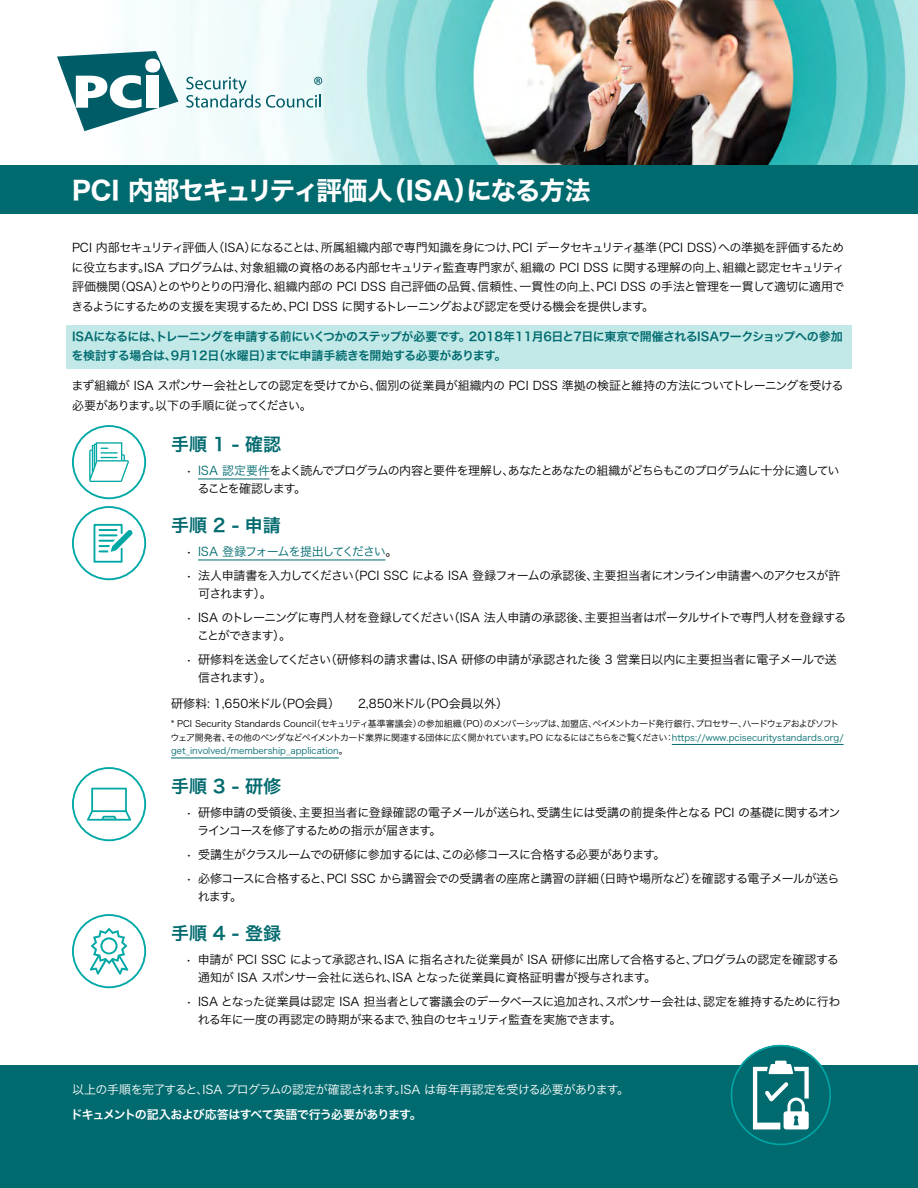
<style>
.page{position:relative;width:918px;height:1188px;background:#fff}
.page>*{position:absolute;margin:0;border:0;box-sizing:border-box;transform-origin:0 0}
.t1{font:25.5px "Hiragino Sans W7";letter-spacing:-.03em;color:#fff}
.step{font:18px "Hiragino Sans W6";color:#006a6e}
.body{font:12px/18px "Hiragino Sans W3";letter-spacing:-.045em;color:#000}
.highlight{font:12px/19.5px "Hiragino Sans W6";letter-spacing:-.035em;color:#006a6e}
.body-2{font:12px/18px "Hiragino Sans W3";letter-spacing:-.07em;color:#000}
.body-3{font:12px "Hiragino Sans W3";letter-spacing:-.04em;color:#fff}
.body-4{font:12px "Hiragino Sans W3";color:#000}
.body-5{font:12px "Hiragino Sans W6";letter-spacing:-.05em;color:#fff}
.t2{font:12px "Hiragino Sans W3";letter-spacing:-.085em;color:#006a6e}
.note{font:9px/13.5px "Hiragino Sans W3";color:#000}
.s1{color:#006a6e}
.s2{color:#000}
</style>
<div class="page">
<img style="left:84px;top:0;width:834px;height:165px">
<div style="left:0;top:165px;width:918px;height:49px;background:#006a6e"></div>
<div style="left:0;top:1066px;width:918px;height:122px;background:#006a6e"></div>
<svg style="left:57px;top:51px;width:121px;height:80px"></svg>
<svg style="left:186px;top:77px;width:136px;height:31px"></svg>
<svg style="left:731px;top:1045px;width:100px;height:100px"></svg>
<div style="left:66px;top:326px;width:786px;height:43px;background:#c2e9e8"></div>
<hr style="left:198px;top:479px;width:72px;height:1px;background:#006a6e">
<hr style="left:198px;top:560px;width:187px;height:1px;background:#006a6e">
<hr style="left:672px;top:744px;width:172px;height:1px;background:#006a6e">
<hr style="left:171px;top:758px;width:168px;height:1px;background:#006a6e">
<div style="left:72px;top:425px;width:74px;height:74px;border:2px solid #00a8a5;border-radius:50%"></div>
<svg style="left:89px;top:442px;width:40px;height:40px"></svg>
<div style="left:72px;top:506px;width:74px;height:74px;border:2px solid #00a8a5;border-radius:50%"></div>
<svg style="left:93px;top:523px;width:39px;height:40px"></svg>
<div style="left:72px;top:767px;width:74px;height:74px;border:2px solid #00a8a5;border-radius:50%"></div>
<svg style="left:87px;top:788px;width:44px;height:33px"></svg>
<div style="left:72px;top:914px;width:74px;height:74px;border:2px solid #00a8a5;border-radius:50%"></div>
<svg style="left:89px;top:928px;width:40px;height:47px"></svg>
<p class="t1" style="left:72px;top:170px;width:520px">PCI 内部セキュリティ評価人（ISA）になる方法</p>
<p class="body" style="left:71px;top:237px;width:775px;line-height:19.5px;text-align:justify">PCI 内部セキュリティ評価人（ISA）になることは、所属組織内部で専門知識を身につけ、PCI データセキュリティ基準（PCI DSS）への準拠を評価するために役立ちます。ISA プログラムは、対象組織の資格のある内部セキュリティ監査専門家が、組織の PCI DSS に関する理解の向上、組織と認定セキュリティ評価機関（QSA）とのやりとりの円滑化、組織内部の PCI DSS 自己評価の品質、信頼性、一貫性の向上、PCI DSS の手法と管理を一貫して適切に適用できるようにするための支援を実現するため、PCI DSS に関するトレーニングおよび認定を受ける機会を提供します。</p>
<p class="highlight" style="left:72px;top:326px;width:773px">ISAになるには、トレーニングを申請する前にいくつかのステップが必要です。2018年11月6日と7日に東京で開催されるISAワークショップへの参加を検討する場合は、9月12日（水曜日）までに申請手続きを開始する必要があります。</p>
<p class="body" style="left:71px;top:375px;width:773px;line-height:19.5px">まず組織が ISA スポンサー会社としての認定を受けてから、個別の従業員が組織内の PCI DSS 準拠の検証と維持の方法についてトレーニングを受ける必要があります。以下の手順に従ってください。</p>
<p class="step" style="left:171px;top:428px;width:112px">手順 1 - 確認</p>
<p class="body-2" style="left:197px;top:461px;width:644px;text-indent:-11px">• <span class="s1">ISA 認定要件</span>をよく読んでプログラムの内容と要件を理解し、あなたとあなたの組織がどちらもこのプログラムに十分に適していることを確認します。</p>
<p class="step" style="left:171px;top:509px;width:111px">手順 2 - 申請</p>
<p class="t2" style="left:186px;top:541px;width:213px"><span class="s2">•</span> ISA 登録フォームを提出してください<span class="s2">。</span></p>
<p class="body" style="left:198px;top:566px;width:644px;text-indent:-12px">• 法人申請書を入力してください（PCI SSC による ISA 登録フォームの承認後、主要担当者にオンライン申請書へのアクセスが許可されます）。</p>
<p class="body" style="left:197px;top:608px;width:651px;text-indent:-11px">• ISA のトレーニングに専門人材を登録してください（ISA 法人申請の承認後、主要担当者はポータルサイトで専門人材を登録することができます）。</p>
<p class="body" style="left:198px;top:650px;width:640px;text-indent:-12px">• 研修料を送金してください（研修料の請求書は、ISA 研修の申請が承認された後 3 営業日以内に主要担当者に電子メールで送信されます）。</p>
<p class="body-4" style="left:171px;top:693px;width:339px">研修料: 1,650米ドル（PO会員）　　2,850米ドル（PO会員以外）</p>
<p class="note" style="left:171px;top:716px;width:675px">* PCI Security Standards Council（セキュリティ基準審議会）の参加組織（PO）のメンバーシップは、加盟店、ペイメントカード発行銀行、プロセサー、ハードウェアおよびソフトウェア開発者、その他のベンダなどペイメントカード業界に関連する団体に広く開かれています。PO になるにはこちらをご覧ください：<span class="s1">https://www.pcisecuritystandards.org/ get_involved/membership_application</span>。</p>
<p class="step" style="left:171px;top:770px;width:112px">手順 3 - 研修</p>
<p class="body" style="left:197px;top:803px;width:645px;text-indent:-11px">• 研修申請の受領後、主要担当者に登録確認の電子メールが送られ、受講生には受講の前提条件となる PCI の基礎に関するオンラインコースを修了するための指示が届きます。</p>
<p class="body" style="left:186px;top:845px;width:481px">• 受講生がクラスルームでの研修に参加するには、この必修コースに合格する必要があります。</p>
<p class="body" style="left:198px;top:869px;width:643px;text-indent:-12px">• 必修コースに合格すると、PCI SSC から講習会での受講者の座席と講習の詳細（日時や場所など）を確認する電子メールが送られます。</p>
<p class="step" style="left:171px;top:917px;width:112px">手順 4 - 登録</p>
<p class="body" style="left:198px;top:950px;width:642px;text-indent:-12px">• 申請が PCI SSC によって承認され、ISA に指名された従業員が ISA 研修に出席して合格すると、プログラムの認定を確認する通知が ISA スポンサー会社に送られ、ISA となった従業員に資格証明書が授与されます。</p>
<p class="body" style="left:198px;top:992px;width:644px;text-indent:-12px">• ISA となった従業員は認定 ISA 担当者として審議会のデータベースに追加され、スポンサー会社は、認定を維持するために行われる年に一度の再認定の時期が来るまで、独自のセキュリティ監査を実施できます。</p>
<p class="body-3" style="left:72px;top:1078px;width:559px">以上の手順を完了すると、ISA プログラムの認定が確認されます。ISA は毎年再認定を受ける必要があります。</p>
<p class="body-5" style="left:71px;top:1104px;width:352px">ドキュメントの記入および応答はすべて英語で行う必要があります。</p>
</div>
